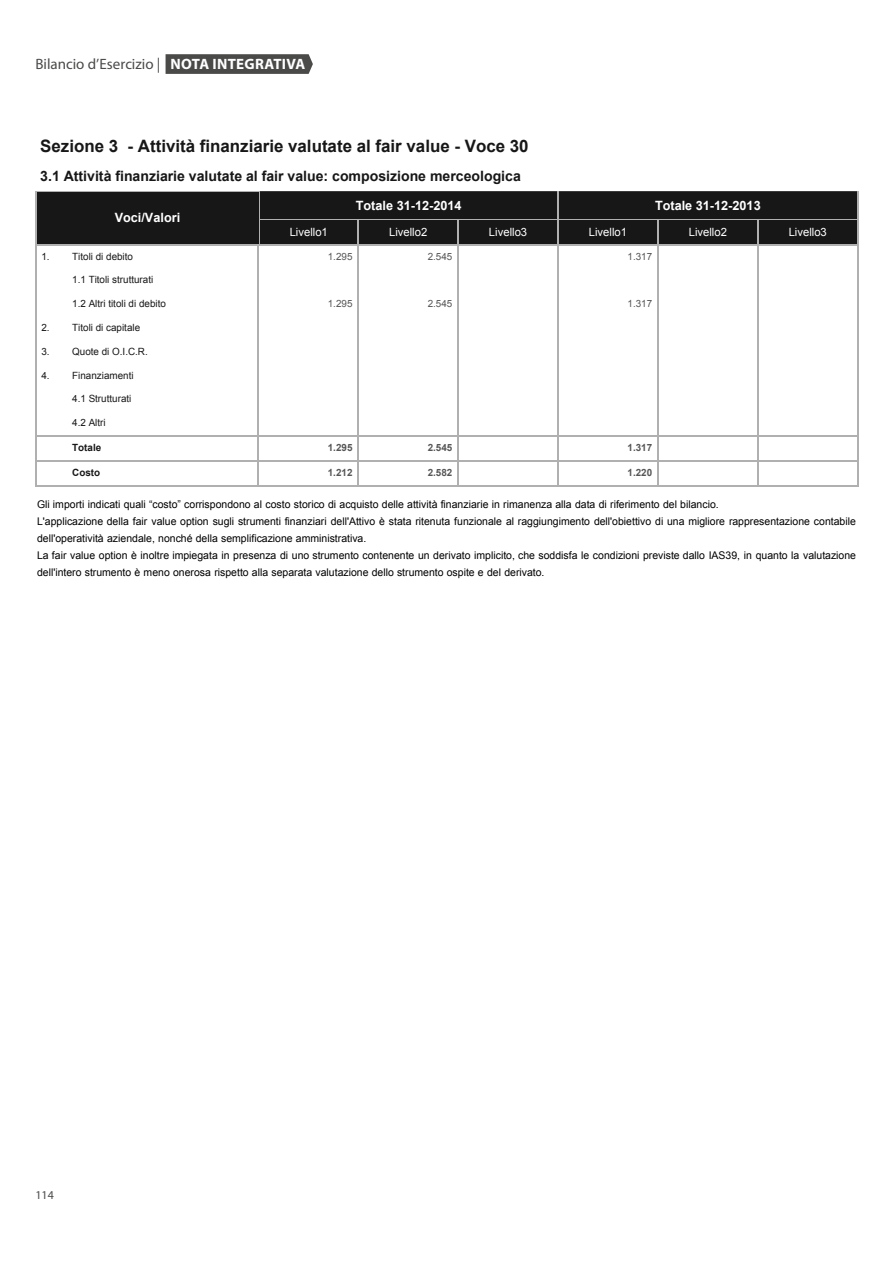
<style>
.page{position:relative;width:893px;height:1263px;background:#fff}
.page>*{position:absolute;margin:0;border:0;box-sizing:border-box;transform-origin:0 0}
.t1{font:700 17.1px "Arial";color:#171717}
.t2{font:15px "Myriad Pro";color:#4a4a49}
.t3{font:700 14.25px "Arial";color:#171717}
.t4{font:700 12.75px "Arial";color:#fff}
.t5{font:12px "Myriad Pro";color:#4a4a49}
.t6{font:11.4px "Arial";color:#fff}
.t7{font:10.65px/17.1px "Arial";color:#000}
.t8{font:9.9px "Arial";color:#171717}
.t9{font:700 9.9px "Arial";color:#565656}
.t10{font:9.9px "Arial";color:#565656}
.t11{font:700 9.9px "Arial";color:#171717}
.s1{font-weight:700;color:#fff}
</style>
<div class="page">
<svg style="left:166px;top:54px;width:147px;height:20px;background:#4f4f4e"></svg>
<hr style="left:758px;top:485px;width:100px;height:2px;background:#b0b0b0">
<hr style="left:658px;top:485px;width:100px;height:2px;background:#b0b0b0">
<hr style="left:559px;top:485px;width:99px;height:2px;background:#b0b0b0">
<hr style="left:557px;top:462px;width:2px;height:25px;background:#b0b0b0">
<hr style="left:459px;top:485px;width:100px;height:2px;background:#b0b0b0">
<hr style="left:359px;top:485px;width:100px;height:2px;background:#b0b0b0">
<hr style="left:259px;top:485px;width:100px;height:2px;background:#b0b0b0">
<hr style="left:67px;top:485px;width:192px;height:2px;background:#b0b0b0">
<hr style="left:35px;top:485px;width:32px;height:2px;background:#b0b0b0">
<hr style="left:758px;top:461px;width:100px;height:1px;background:#b0b0b0">
<hr style="left:658px;top:461px;width:100px;height:1px;background:#b0b0b0">
<hr style="left:559px;top:461px;width:99px;height:1px;background:#b0b0b0">
<hr style="left:557px;top:437px;width:2px;height:25px;background:#b0b0b0">
<hr style="left:459px;top:461px;width:100px;height:1px;background:#b0b0b0">
<hr style="left:359px;top:461px;width:100px;height:1px;background:#b0b0b0">
<hr style="left:259px;top:461px;width:100px;height:1px;background:#b0b0b0">
<hr style="left:67px;top:461px;width:192px;height:1px;background:#b0b0b0">
<hr style="left:35px;top:461px;width:32px;height:1px;background:#b0b0b0">
<hr style="left:758px;top:436px;width:100px;height:1px;background:#b0b0b0">
<hr style="left:658px;top:436px;width:100px;height:1px;background:#b0b0b0">
<hr style="left:559px;top:436px;width:99px;height:1px;background:#b0b0b0">
<hr style="left:557px;top:412px;width:2px;height:25px;background:#b0b0b0">
<hr style="left:459px;top:436px;width:100px;height:1px;background:#b0b0b0">
<hr style="left:359px;top:436px;width:100px;height:1px;background:#b0b0b0">
<hr style="left:259px;top:436px;width:100px;height:1px;background:#b0b0b0">
<hr style="left:67px;top:436px;width:192px;height:1px;background:#b0b0b0">
<hr style="left:35px;top:436px;width:32px;height:1px;background:#b0b0b0">
<hr style="left:557px;top:388px;width:2px;height:24px;background:#b0b0b0">
<hr style="left:557px;top:364px;width:2px;height:24px;background:#b0b0b0">
<hr style="left:557px;top:340px;width:2px;height:24px;background:#b0b0b0">
<hr style="left:557px;top:317px;width:2px;height:23px;background:#b0b0b0">
<hr style="left:557px;top:293px;width:2px;height:24px;background:#b0b0b0">
<hr style="left:557px;top:269px;width:2px;height:24px;background:#b0b0b0">
<hr style="left:557px;top:245px;width:2px;height:24px;background:#b0b0b0">
<svg style="left:35px;top:245px;width:1px;height:240px"></svg>
<hr style="left:259px;top:191px;width:599px;height:1px;background:#b0b0b0">
<hr style="left:259px;top:244px;width:599px;height:1px;background:#b0b0b0">
<div style="left:758px;top:219px;width:99px;height:25px;background:#171717"></div>
<hr style="left:758px;top:219px;width:99px;height:1px;background:#b0b0b0">
<div style="left:658px;top:219px;width:100px;height:25px;background:#171717"></div>
<svg style="left:757px;top:220px;width:1px;height:265px"></svg>
<hr style="left:658px;top:219px;width:100px;height:1px;background:#b0b0b0">
<div style="left:559px;top:219px;width:99px;height:25px;background:#171717"></div>
<svg style="left:657px;top:220px;width:1px;height:265px"></svg>
<hr style="left:559px;top:219px;width:99px;height:1px;background:#b0b0b0">
<div style="left:459px;top:219px;width:100px;height:25px;background:#171717"></div>
<hr style="left:557px;top:219px;width:2px;height:25px;background:#b0b0b0">
<hr style="left:459px;top:219px;width:100px;height:1px;background:#b0b0b0">
<div style="left:359px;top:219px;width:100px;height:25px;background:#171717"></div>
<svg style="left:458px;top:220px;width:1px;height:265px"></svg>
<hr style="left:359px;top:219px;width:100px;height:1px;background:#b0b0b0">
<div style="left:259px;top:219px;width:100px;height:25px;background:#171717"></div>
<svg style="left:358px;top:220px;width:1px;height:265px"></svg>
<hr style="left:259px;top:219px;width:100px;height:1px;background:#b0b0b0">
<div style="left:559px;top:192px;width:298px;height:27px;background:#171717"></div>
<svg style="left:857px;top:192px;width:1px;height:293px"></svg>
<div style="left:259px;top:192px;width:300px;height:27px;background:#171717"></div>
<svg style="left:258px;top:192px;width:2px;height:293px"></svg>
<hr style="left:557px;top:192px;width:2px;height:27px;background:#b0b0b0">
<div style="left:35px;top:191px;width:224px;height:54px;background:#171717"></div>
<hr style="left:35px;top:191px;width:1px;height:54px;background:#b0b0b0">
<hr style="left:35px;top:191px;width:224px;height:1px;background:#b0b0b0">
<hr style="left:35px;top:244px;width:224px;height:1px;background:#b0b0b0">
<h2 class="t2" style="left:35px;top:54px;width:271px">Bilancio d’Esercizio | <span class="s1">NOTA INTEGRATIVA</span></h2>
<h1 class="t1" style="left:40px;top:135px;width:490px">Sezione 3 - Attività finanziarie valutate al fair value - Voce 30</h1>
<h3 class="t3" style="left:40px;top:167px;width:482px">3.1 Attività finanziarie valutate al fair value: composizione merceologica</h3>
<p class="t4" style="left:115px;top:209px;width:67px">Voci/Valori</p>
<p class="t4" style="left:356px;top:197px;width:107px">Totale 31-12-2014</p>
<p class="t4" style="left:655px;top:197px;width:107px">Totale 31-12-2013</p>
<p class="t6" style="left:290px;top:225px;width:40px">Livello1</p>
<p class="t6" style="left:389px;top:225px;width:40px">Livello2</p>
<p class="t6" style="left:489px;top:225px;width:40px">Livello3</p>
<p class="t6" style="left:589px;top:225px;width:40px">Livello1</p>
<p class="t6" style="left:689px;top:225px;width:40px">Livello2</p>
<p class="t6" style="left:789px;top:225px;width:40px">Livello3</p>
<p class="t8" style="left:41px;top:250px;width:93px">1. Titoli di debito</p>
<p class="t10" style="left:328px;top:250px;width:26px">1.295</p>
<p class="t10" style="left:428px;top:250px;width:26px">2.545</p>
<p class="t10" style="left:627px;top:250px;width:26px">1.317</p>
<p class="t8" style="left:72px;top:273px;width:83px">1.1 Titoli strutturati</p>
<p class="t8" style="left:72px;top:297px;width:95px">1.2 Altri titoli di debito</p>
<p class="t10" style="left:328px;top:297px;width:26px">1.295</p>
<p class="t10" style="left:428px;top:297px;width:26px">2.545</p>
<p class="t10" style="left:627px;top:297px;width:26px">1.317</p>
<p class="t8" style="left:41px;top:321px;width:100px">2. Titoli di capitale</p>
<p class="t8" style="left:41px;top:345px;width:108px">3. Quote di O.I.C.R.</p>
<p class="t8" style="left:41px;top:369px;width:94px">4. Finanziamenti</p>
<p class="t8" style="left:72px;top:392px;width:61px">4.1 Strutturati</p>
<p class="t8" style="left:72px;top:416px;width:35px">4.2 Altri</p>
<p class="t11" style="left:72px;top:441px;width:31px">Totale</p>
<p class="t9" style="left:328px;top:441px;width:26px">1.295</p>
<p class="t9" style="left:428px;top:441px;width:26px">2.545</p>
<p class="t9" style="left:627px;top:441px;width:26px">1.317</p>
<p class="t11" style="left:72px;top:466px;width:29px">Costo</p>
<p class="t9" style="left:328px;top:466px;width:26px">1.212</p>
<p class="t9" style="left:428px;top:466px;width:26px">2.582</p>
<p class="t9" style="left:627px;top:466px;width:26px">1.220</p>
<p class="t7" style="left:37px;top:496px;width:820px">Gli importi indicati quali “costo” corrispondono al costo storico di acquisto delle attività finanziarie in rimanenza alla data di riferimento del bilancio.<br>L'applicazione della fair value option sugli strumenti finanziari dell'Attivo è stata ritenuta funzionale al raggiungimento dell'obiettivo di una migliore rappresentazione contabile dell'operatività aziendale, nonché della semplificazione amministrativa.<br>La fair value option è inoltre impiegata in presenza di uno strumento contenente un derivato implicito, che soddisfa le condizioni previste dallo IAS39, in quanto la valutazione dell'intero strumento è meno onerosa rispetto alla separata valutazione dello strumento ospite e del derivato.</p>
<p class="t5" style="left:35px;top:1187px;width:20px">114</p>
</div>
